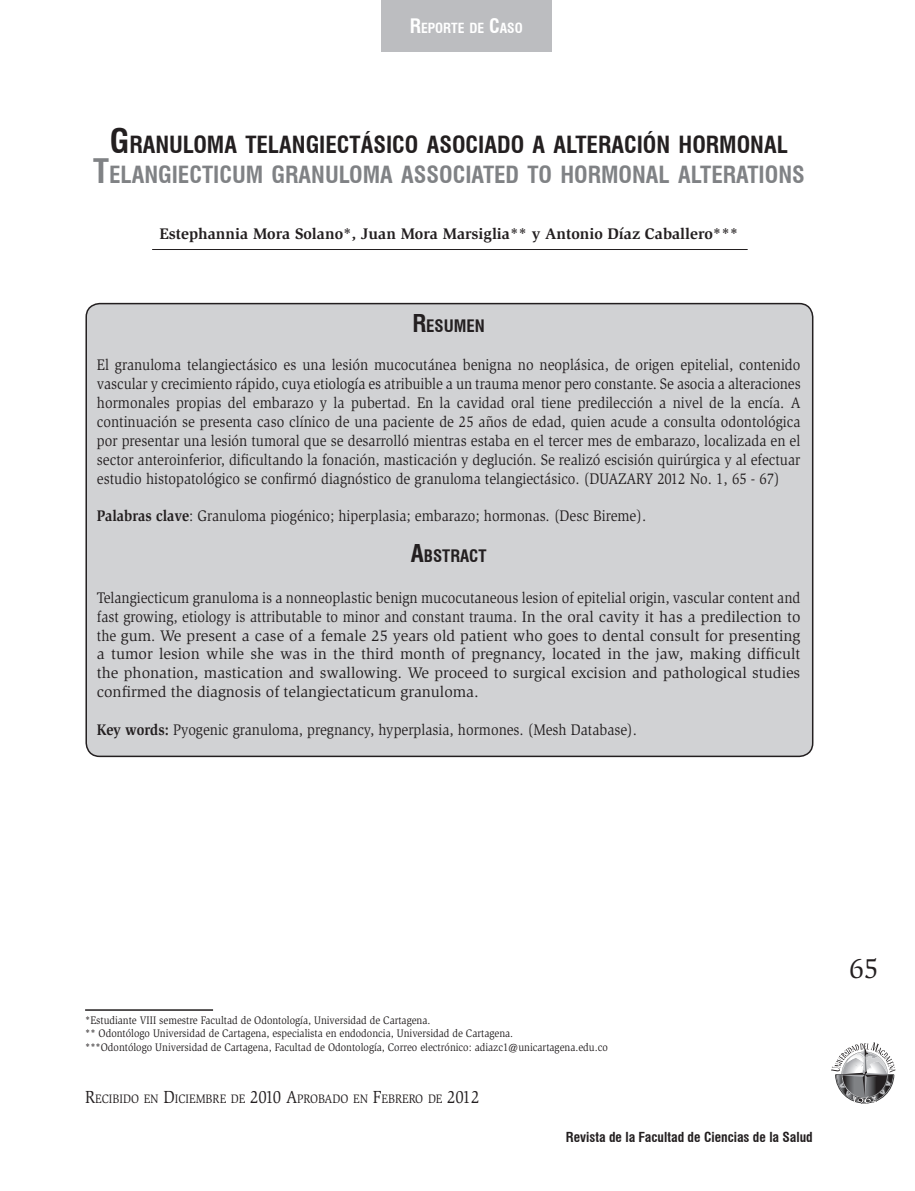
<style>
.page{position:relative;width:915px;height:1191px;background:#fff}
.page>*{position:absolute;margin:0;border:0;box-sizing:border-box;transform-origin:0 0}
.t1{font:28.5px "Slimbach";color:#231f20}
.t2{font:700 condensed 23.1px/30px "Swiss 721 BT";color:#808285;text-align:center}
.t3{font:700 condensed 16.8px "Swiss 721 BT";color:#231f20}
.t4{font:15.75px/18.9px "Slimbach";color:#231f20;text-align:justify;scale:.9 1}
.t5{font:700 15.75px "Slimbach";color:#231f20}
.t6{font:700 condensed 13.65px "Swiss 721 BT";color:#fff}
.t7{font:700 condensed 13.5px "Swiss 721 BT";color:#231f20}
.t8{font:12.6px "Slimbach";color:#231f20;scale:.9 1}
.t9{font:11.25px/13.5px "Slimbach";color:#231f20;scale:.9 1}
.s1{font-size:19.5px}
.s2{font-size:33px;color:#231f20}
.s3{color:#231f20}
.s4{font-size:33px}
.s5{font-size:24px}
.s6{font-weight:700}
.s7{font-size:18px}
</style>
<div class="page">
<svg style="left:831px;top:1042px;width:64px;height:61px"></svg>
<hr style="left:85px;top:1009px;width:128px;height:1px;background:#231f20">
<div style="left:86px;top:303px;width:726px;height:453px;background:#d1d2d4;border-radius:14px"></div>
<div style="left:85px;top:303px;width:728px;height:454px;border:2px solid #231f20;border-radius:14px"></div>
<div style="left:381px;top:0;width:170px;height:51px;background:#bcbdc0"></div>
<hr style="left:152px;top:249px;width:595px;height:1px;background:#231f20">
<p class="t6" style="left:409px;top:20px;width:114px"><span class="s1">R</span>EPORTE DE <span class="s1">C</span>ASO</p>
<h2 class="t2" style="left:93px;top:129px;width:713px"><span class="s2">G</span><span class="s3">RANULOMA TELANGIECTÁSICO ASOCIADO A ALTERACIÓN HORMONAL<br></span><span class="s4">T</span>ELANGIECTICUM GRANULOMA ASSOCIATED TO HORMONAL ALTERATIONS</h2>
<p class="t5" style="left:159px;top:225px;width:580px">Estephannia Mora Solano*, Juan Mora Marsiglia** y Antonio Díaz Caballero***</p>
<p class="t3" style="left:412px;top:316px;width:74px"><span class="s5">R</span>ESUMEN</p>
<p class="t4" style="left:97px;top:355px;width:783px">El granuloma telangiectásico es una lesión mucocutánea benigna no neoplásica, de origen epitelial, contenido vascular y crecimiento rápido, cuya etiología es atribuible a un trauma menor pero constante. Se asocia a alteraciones hormonales propias del embarazo y la pubertad. En la cavidad oral tiene predilección a nivel de la encía. A continuación se presenta caso clínico de una paciente de 25 años de edad, quien acude a consulta odontológica por presentar una lesión tumoral que se desarrolló mientras estaba en el tercer mes de embarazo, localizada en el sector anteroinferior, dificultando la fonación, masticación y deglución. Se realizó escisión quirúrgica y al efectuar estudio histopatológico se confirmó diagnóstico de granuloma telangiectásico. (DUAZARY 2012 No. 1, 65 - 67)</p>
<p class="t4" style="left:97px;top:507px;width:611px"><span class="s6">Palabras clave</span>: Granuloma piogénico; hiperplasia; embarazo; hormonas. (Desc Bireme).</p>
<p class="t3" style="left:410px;top:546px;width:77px"><span class="s5">A</span>BSTRACT</p>
<p class="t4" style="left:97px;top:588px;width:783px">Telangiecticum granuloma is a nonneoplastic benign mucocutaneous lesion of epitelial origin, vascular content and fast growing, etiology is attributable to minor and constant trauma. In the oral cavity it has a predilection to the gum. We present a case of a female 25 years old patient who goes to dental consult for presenting a tumor lesion while she was in the third month of pregnancy, located in the jaw, making difficult the phonation, mastication and swallowing. We proceed to surgical excision and pathological studies confirmed the diagnosis of telangiectaticum granuloma.</p>
<p class="t4" style="left:97px;top:720px;width:601px"><span class="s6">Key words:</span> Pyogenic granuloma, pregnancy, hyperplasia, hormones. (Mesh Database).</p>
<p class="t9" style="left:85px;top:1013px;width:582px">*Estudiante VIII semestre Facultad de Odontología, Universidad de Cartagena.<br>** Odontólogo Universidad de Cartagena, especialista en endodoncia, Universidad de Cartagena.<br>***Odontólogo Universidad de Cartagena, Facultad de Odontología, Correo electrónico: adiazc1@unicartagena.edu.co</p>
<p class="t8" style="left:85px;top:1091px;width:439px"><span class="s7">R</span>ECIBIDO EN <span class="s7">D</span>ICIEMBRE DE <span class="s7">2010 A</span>PROBADO EN <span class="s7">F</span>EBRERO DE <span class="s7">2012</span></p>
<p class="t7" style="left:565px;top:1129px;width:248px">Revista de la Facultad de Ciencias de la Salud</p>
<h1 class="t1" style="left:848px;top:952px;width:31px">65</h1>
</div>
